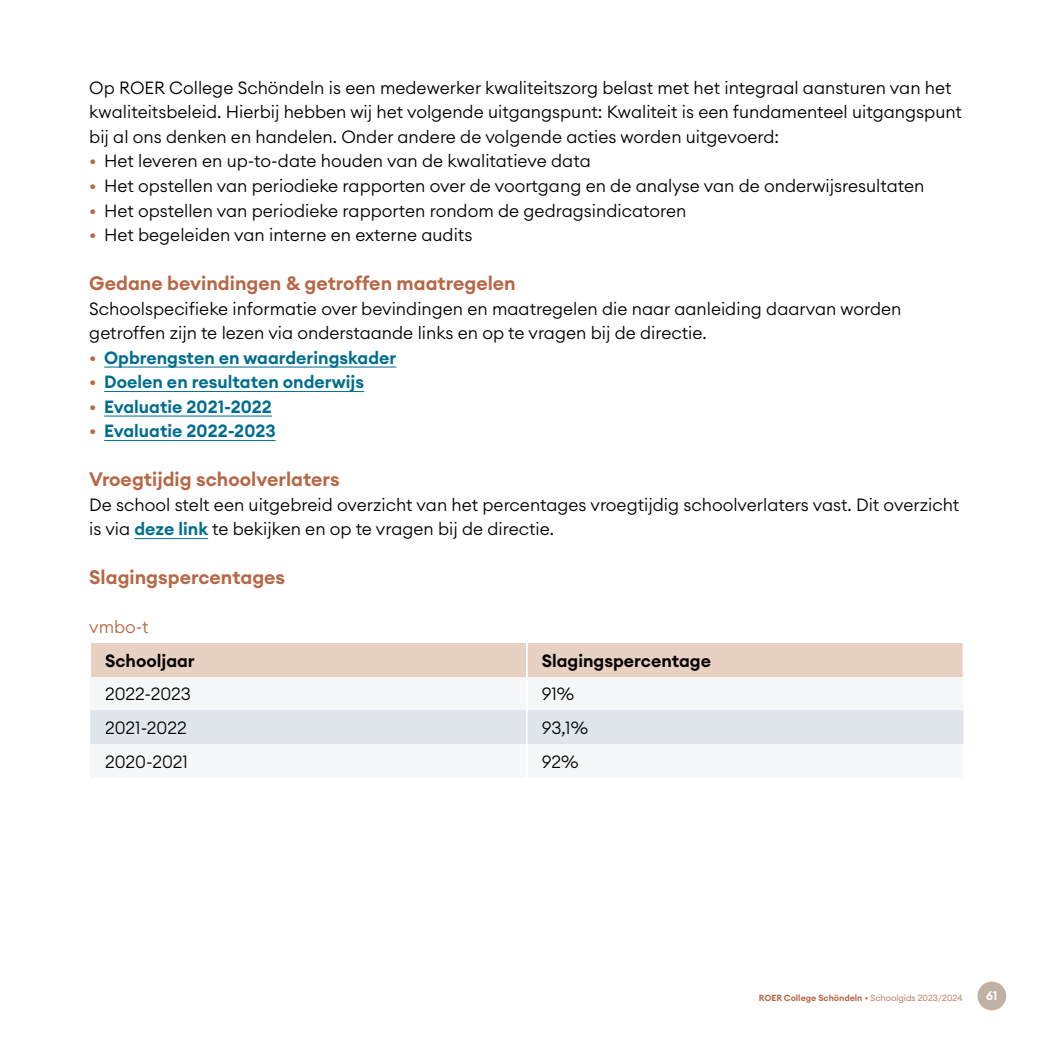
<style>
.page{position:relative;width:1042px;height:1042px;background:#fff}
.page>*{position:absolute;margin:0;border:0;box-sizing:border-box;transform-origin:0 0}
.t1{font:600 19.25px "Euclid Circular A";color:#b66745}
.t2{font:300 17.5px/24.5px "Euclid Circular A";color:#000}
.t3{font:600 17.5px "Euclid Circular A";color:#006d8e}
.t4{font:600 17.5px "Euclid Circular A";color:#000}
.t5{font:300 17.5px "Euclid Circular A";color:#b66745}
.t6{font:600 12.25px "Euclid Circular A";color:#fff}
.t7{font:600 8.75px "Euclid Circular A";color:#b66745}
.s1{color:#b66745}
.s2{font-weight:300;color:#b66745}
.s3{font-weight:600;color:#006d8e}
.s4{font-weight:300}
</style>
<div class="page">
<div style="left:977px;top:981px;width:29px;height:29px;background:#c0b1a5;border-radius:50%"></div>
<hr style="left:104px;top:367px;width:292px;height:1px;background:#006d8e">
<hr style="left:104px;top:391px;width:260px;height:1px;background:#006d8e">
<hr style="left:104px;top:416px;width:168px;height:1px;background:#006d8e">
<hr style="left:104px;top:440px;width:172px;height:1px;background:#006d8e">
<hr style="left:134px;top:538px;width:74px;height:1px;background:#006d8e">
<div style="left:91px;top:643px;width:871px;height:34px;background:#e8d0c2"></div>
<svg style="left:91px;top:744px;width:872px;height:1px"></svg>
<div style="left:90px;top:710px;width:873px;height:34px;background:#e1e6ed"></div>
<hr style="left:526px;top:643px;width:2px;height:34px;background:#fff">
<hr style="left:526px;top:710px;width:2px;height:34px;background:#fff">
<hr style="left:526px;top:744px;width:2px;height:34px;background:#fff">
<p class="t2" style="left:89px;top:75px;width:874px">Op ROER College Schöndeln is een medewerker kwaliteitszorg belast met het integraal aansturen van het kwaliteitsbeleid. Hierbij hebben wij het volgende uitgangspunt: Kwaliteit is een fundamenteel uitgangspunt bij al ons denken en handelen. Onder andere de volgende acties worden uitgevoerd:</p>
<p class="t2" style="left:89px;top:149px;width:503px"><span class="s1">•</span> Het leveren en up-to-date houden van de kwalitatieve data</p>
<p class="t2" style="left:89px;top:173px;width:837px"><span class="s1">•</span> Het opstellen van periodieke rapporten over de voortgang en de analyse van de onderwijsresultaten</p>
<p class="t2" style="left:89px;top:198px;width:598px"><span class="s1">•</span> Het opstellen van periodieke rapporten rondom de gedragsindicatoren</p>
<p class="t2" style="left:89px;top:222px;width:385px"><span class="s1">•</span> Het begeleiden van interne en externe audits</p>
<p class="t1" style="left:89px;top:271px;width:428px">Gedane bevindingen &amp; getroffen maatregelen</p>
<p class="t2" style="left:89px;top:296px;width:814px">Schoolspecifieke informatie over bevindingen en maatregelen die naar aanleiding daarvan worden getroffen zijn te lezen via onderstaande links en op te vragen bij de directie.</p>
<p class="t3" style="left:89px;top:346px;width:309px"><span class="s2">•</span> Opbrengsten en waarderingskader</p>
<p class="t3" style="left:89px;top:370px;width:276px"><span class="s2">•</span> Doelen en resultaten onderwijs</p>
<p class="t3" style="left:89px;top:395px;width:184px"><span class="s2">•</span> Evaluatie 2021-2022</p>
<p class="t3" style="left:89px;top:419px;width:188px"><span class="s2">•</span> Evaluatie 2022-2023</p>
<p class="t1" style="left:89px;top:467px;width:252px">Vroegtijdig schoolverlaters</p>
<p class="t2" style="left:89px;top:492px;width:871px">De school stelt een uitgebreid overzicht van het percentages vroegtijdig schoolverlaters vast. Dit overzicht is via <span class="s3">deze link</span> te bekijken en op te vragen bij de directie.</p>
<p class="t1" style="left:89px;top:565px;width:197px">Slagingspercentages</p>
<p class="t5" style="left:89px;top:615px;width:61px">vmbo-t</p>
<p class="t4" style="left:105px;top:649px;width:91px">Schooljaar</p>
<p class="t4" style="left:542px;top:649px;width:171px">Slagingspercentage</p>
<p class="t2" style="left:105px;top:681px;width:87px">2022-2023</p>
<p class="t2" style="left:542px;top:681px;width:34px">91%</p>
<p class="t2" style="left:105px;top:715px;width:83px">2021-2022</p>
<p class="t2" style="left:542px;top:715px;width:48px">93,1%</p>
<p class="t2" style="left:105px;top:749px;width:84px">2020-2021</p>
<p class="t2" style="left:542px;top:749px;width:38px">92%</p>
<p class="t7" style="left:759px;top:992px;width:205px">ROER College Schöndeln <span class="s4">• Schoolgids 2023/2024</span></p>
<p class="t6" style="left:986px;top:988px;width:13px">61</p>
</div>
